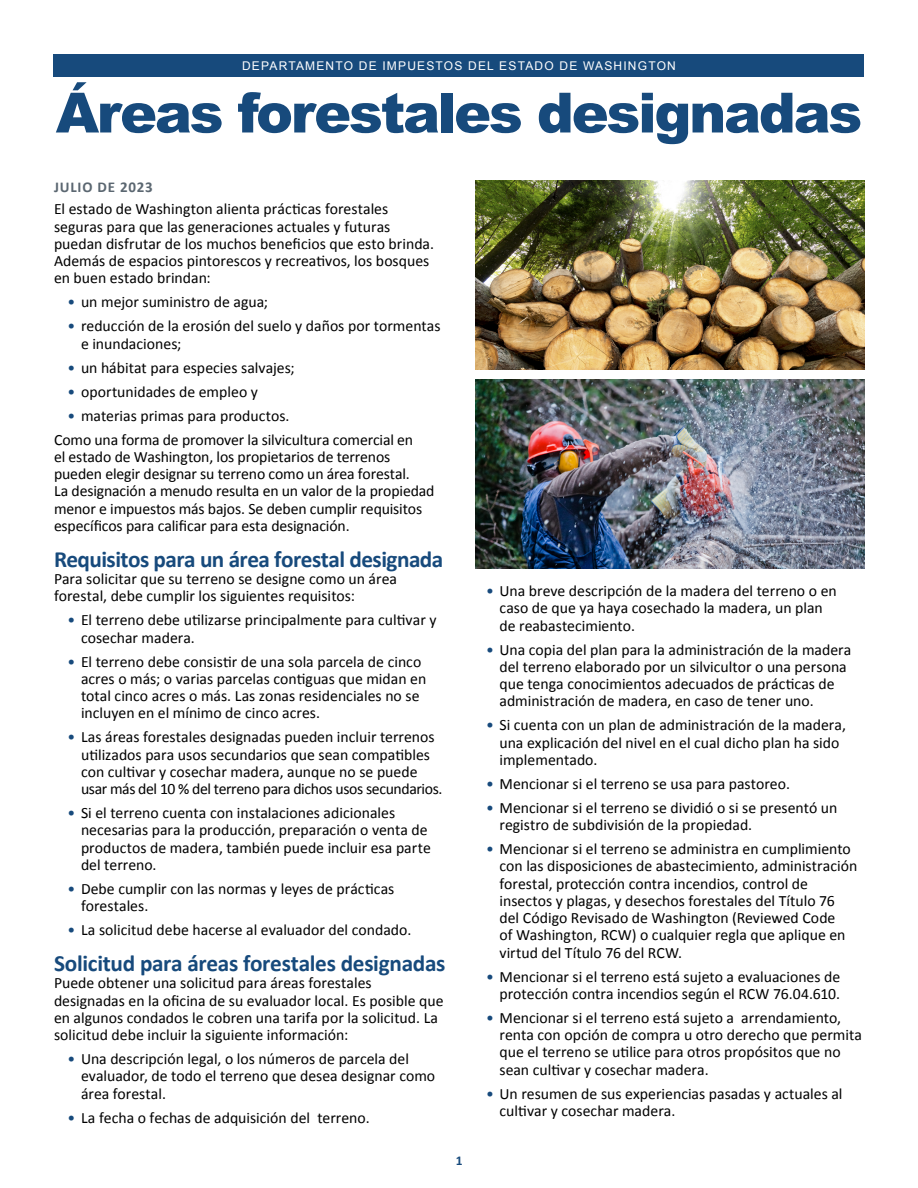
<style>
.page{position:relative;width:918px;height:1188px;background:#fff}
.page>*{position:absolute;margin:0;border:0;box-sizing:border-box;transform-origin:0 0}
.t1{font:900 55.5px "Arial";letter-spacing:-.04em;color:#174a7c}
.t2{font:700 23.25px "Calibri";letter-spacing:-.015em;color:#174a7c}
.t3{font:15.75px/17.2px "Calibri";color:#000}
.t4{font:700 15px "Calibri";letter-spacing:.055em;color:#5b6771}
.t5{font:700 13.5px "Calibri";color:#174a7c}
.t6{font:12px "Arial";letter-spacing:.1em;color:#fff}
.s1{color:#174a7c}
</style>
<div class="page">
<div style="left:54px;top:54px;width:810px;height:23px;background:#174a7c"></div>
<img style="left:475px;top:181px;width:389px;height:189px">
<img style="left:475px;top:379px;width:389px;height:189px">
<p class="t6" style="left:242px;top:58px;width:435px">DEPARTAMENTO DE IMPUESTOS DEL ESTADO DE WASHINGTON</p>
<h1 class="t1" style="left:56px;top:72px;width:808px">Áreas forestales designadas</h1>
<p class="t4" style="left:54px;top:178px;width:100px">JULIO DE 2023</p>
<p class="t3" style="left:54px;top:201px;width:382px">El estado de Washington alienta prácticas forestales seguras para que las generaciones actuales y futuras puedan disfrutar de los muchos beneficios que esto brinda.<br>Además de espacios pintorescos y recreativos, los bosques en buen estado brindan:</p>
<p class="t3" style="left:68px;top:294px;width:202px"><span class="s1">•</span> un mejor suministro de agua;</p>
<p class="t3" style="left:81px;top:318px;width:361px;text-indent:-14px"><span class="s1">•</span> reducción de la erosión del suelo y daños por tormentas e inundaciones;</p>
<p class="t3" style="left:68px;top:359px;width:229px"><span class="s1">•</span> un hábitat para especies salvajes;</p>
<p class="t3" style="left:68px;top:383px;width:192px"><span class="s1">•</span> oportunidades de empleo y</p>
<p class="t3" style="left:68px;top:407px;width:224px"><span class="s1">•</span> materias primas para productos.</p>
<p class="t3" style="left:54px;top:431px;width:382px">Como una forma de promover la silvicultura comercial en<br>el estado de Washington, los propietarios de terrenos pueden elegir designar su terreno como un área forestal.<br>La designación a menudo resulta en un valor de la propiedad menor e impuestos más bajos. Se deben cumplir requisitos específicos para calificar para esta designación.</p>
<h2 class="t2" style="left:54px;top:544px;width:391px">Requisitos para un área forestal designada</h2>
<p class="t3" style="left:54px;top:570px;width:344px">Para solicitar que su terreno se designe como un área forestal, debe cumplir los siguientes requisitos:</p>
<p class="t3" style="left:81px;top:612px;width:357px;text-indent:-14px"><span class="s1">•</span> El terreno debe utilizarse principalmente para cultivar y cosechar madera.</p>
<p class="t3" style="left:81px;top:653px;width:347px;text-indent:-14px"><span class="s1">•</span> El terreno debe consistir de una sola parcela de cinco acres o más; o varias parcelas contiguas que midan en total cinco acres o más. Las zonas residenciales no se incluyen en el mínimo de cinco acres.</p>
<p class="t3" style="left:81px;top:729px;width:363px;text-indent:-14px"><span class="s1">•</span> Las áreas forestales designadas pueden incluir terrenos utilizados para usos secundarios que sean compatibles con cultivar y cosechar madera, aunque no se puede usar más del 10 % del terreno para dichos usos secundarios.</p>
<p class="t3" style="left:81px;top:804px;width:351px;text-indent:-14px"><span class="s1">•</span> Si el terreno cuenta con instalaciones adicionales necesarias para la producción, preparación o venta de productos de madera, también puede incluir esa parte del terreno.</p>
<p class="t3" style="left:81px;top:880px;width:315px;text-indent:-14px"><span class="s1">•</span> Debe cumplir con las normas y leyes de prácticas forestales.</p>
<p class="t3" style="left:68px;top:921px;width:345px"><span class="s1">•</span> La solicitud debe hacerse al evaluador del condado.</p>
<h2 class="t2" style="left:54px;top:949px;width:393px">Solicitud para áreas forestales designadas</h2>
<p class="t3" style="left:54px;top:975px;width:391px">Puede obtener una solicitud para áreas forestales designadas en la oficina de su evaluador local. Es posible que en algunos condados le cobren una tarifa por la solicitud. La solicitud debe incluir la siguiente información:</p>
<p class="t3" style="left:81px;top:1050px;width:356px;text-indent:-14px"><span class="s1">•</span> Una descripción legal, o los números de parcela del evaluador, de todo el terreno que desea designar como área forestal.</p>
<p class="t3" style="left:68px;top:1109px;width:304px"><span class="s1">•</span> La fecha o fechas de adquisición del terreno.</p>
<p class="t5" style="left:456px;top:1152px;width:8px">1</p>
<p class="t3" style="left:500px;top:582px;width:339px;text-indent:-14px"><span class="s1">•</span> Una breve descripción de la madera del terreno o en caso de que ya haya cosechado la madera, un plan de reabastecimiento.</p>
<p class="t3" style="left:500px;top:641px;width:353px;text-indent:-14px"><span class="s1">•</span> Una copia del plan para la administración de la madera del terreno elaborado por un silvicultor o una persona que tenga conocimientos adecuados de prácticas de administración de madera, en caso de tener uno.</p>
<p class="t3" style="left:500px;top:716px;width:348px;text-indent:-14px"><span class="s1">•</span> Si cuenta con un plan de administración de la madera, una explicación del nivel en el cual dicho plan ha sido implementado.</p>
<p class="t3" style="left:486px;top:775px;width:305px"><span class="s1">•</span> Mencionar si el terreno se usa para pastoreo.</p>
<p class="t3" style="left:500px;top:799px;width:339px;text-indent:-14px"><span class="s1">•</span> Mencionar si el terreno se dividió o si se presentó un registro de subdivisión de la propiedad.</p>
<p class="t3" style="left:500px;top:840px;width:359px;text-indent:-14px"><span class="s1">•</span> Mencionar si el terreno se administra en cumplimiento con las disposiciones de abastecimiento, administración forestal, protección contra incendios, control de insectos y plagas, y desechos forestales del Título 76 del Código Revisado de Washington (Reviewed Code<br>of Washington, RCW) o cualquier regla que aplique en virtud del Título 76 del RCW.</p>
<p class="t3" style="left:486px;top:968px;width:356px;text-align:right"><span class="s1">•</span> Mencionar si el terreno está sujeto a evaluaciones de protección contra incendios según el RCW 76.04.610.</p>
<p class="t3" style="left:500px;top:1009px;width:364px;text-indent:-14px"><span class="s1">•</span> Mencionar si el terreno está sujeto a arrendamiento, renta con opción de compra u otro derecho que permita que el terreno se utilice para otros propósitos que no sean cultivar y cosechar madera.</p>
<p class="t3" style="left:500px;top:1085px;width:345px;text-indent:-14px"><span class="s1">•</span> Un resumen de sus experiencias pasadas y actuales al cultivar y cosechar madera.</p>
</div>
